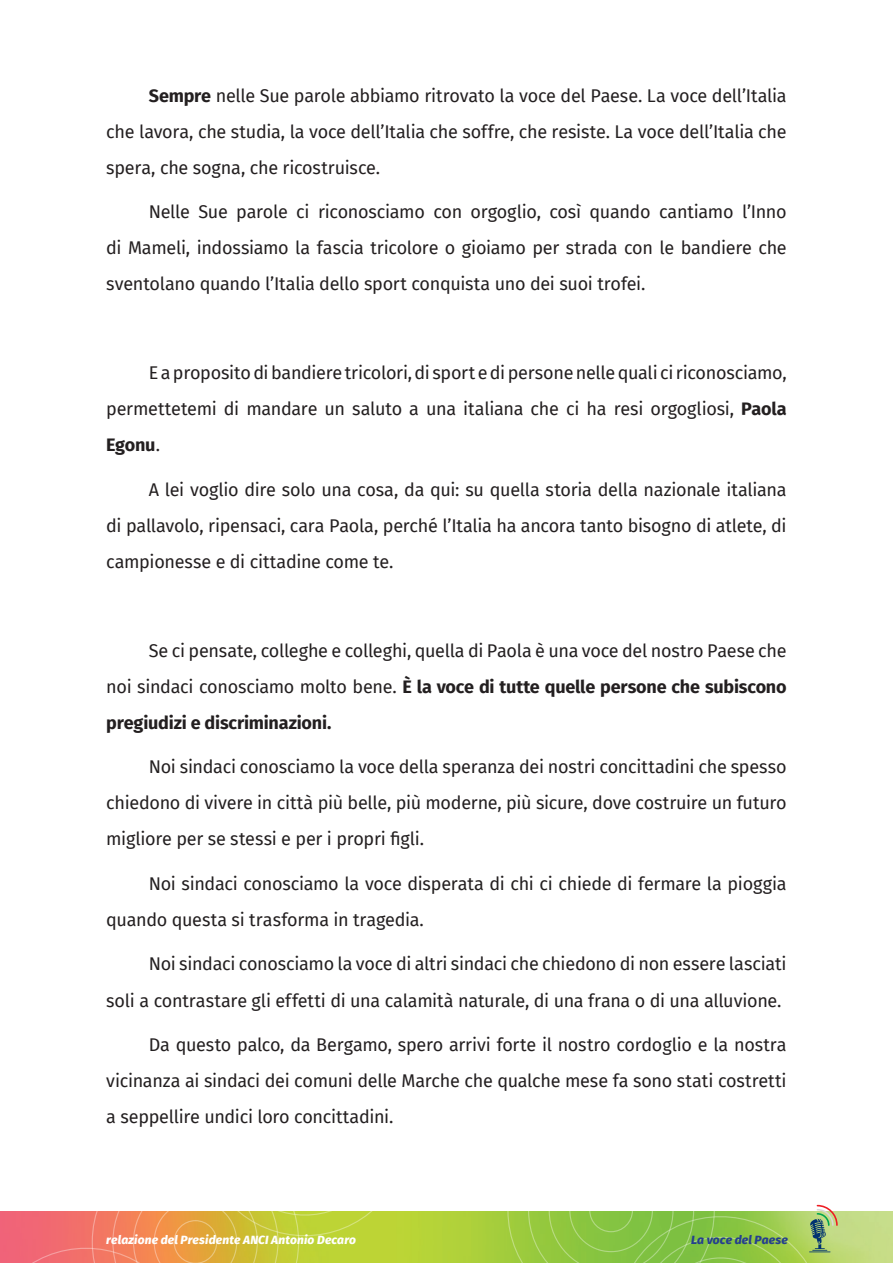
<style>
.page{position:relative;width:893px;height:1263px;background:#fff}
.page>*{position:absolute;margin:0;border:0;box-sizing:border-box;transform-origin:0 0}
.t1{font:18px/36px "Fira Sans";letter-spacing:-.015em;color:#231f20;text-align:justify}
.t2{font:italic 800 12px "Fira Sans";letter-spacing:.015em;color:#fff}
.t3{font:italic 800 12px "Fira Sans";letter-spacing:.01em;color:#253f8e}
.s1{font-weight:700}
</style>
<div class="page">
<img style="left:409px;top:1212px;width:484px;height:51px">
<svg style="left:0;top:1212px;width:409px;height:51px;background:#dba34c"></svg>
<svg style="left:507px;top:1204px;width:331px;height:59px;background:#9dcc5f"></svg>
<p class="t1" style="left:106px;top:77px;width:682px;text-indent:43px"><span class="s1">Sempre</span> nelle Sue parole abbiamo ritrovato la voce del Paese. La voce dell’Italia che lavora, che studia, la voce dell’Italia che soffre, che resiste. La voce dell’Italia che spera, che sogna, che ricostruisce.</p>
<p class="t1" style="left:106px;top:194px;width:682px;text-indent:43px">Nelle Sue parole ci riconosciamo con orgoglio, così quando cantiamo l’Inno di Mameli, indossiamo la fascia tricolore o gioiamo per strada con le bandiere che sventolano quando l’Italia dello sport conquista uno dei suoi trofei.</p>
<p class="t1" style="left:106px;top:355px;width:682px;text-indent:43px">E a proposito di bandiere tricolori, di sport e di persone nelle quali ci riconosciamo, permettetemi di mandare un saluto a una italiana che ci ha resi orgogliosi, <span class="s1">Paola Egonu</span>.</p>
<p class="t1" style="left:106px;top:471px;width:682px;text-indent:43px">A lei voglio dire solo una cosa, da qui: su quella storia della nazionale italiana di pallavolo, ripensaci, cara Paola, perché l’Italia ha ancora tanto bisogno di atlete, di campionesse e di cittadine come te.</p>
<p class="t1" style="left:106px;top:632px;width:682px;text-indent:43px">Se ci pensate, colleghe e colleghi, quella di Paola è una voce del nostro Paese che noi sindaci conosciamo molto bene. <span class="s1">È la voce di tutte quelle persone che subiscono pregiudizi e discriminazioni.</span></p>
<p class="t1" style="left:106px;top:749px;width:682px;text-indent:43px">Noi sindaci conosciamo la voce della speranza dei nostri concittadini che spesso chiedono di vivere in città più belle, più moderne, più sicure, dove costruire un futuro migliore per se stessi e per i propri figli.</p>
<p class="t1" style="left:106px;top:865px;width:682px;text-indent:43px">Noi sindaci conosciamo la voce disperata di chi ci chiede di fermare la pioggia quando questa si trasforma in tragedia.</p>
<p class="t1" style="left:106px;top:946px;width:682px;text-align:right">Noi sindaci conosciamo la voce di altri sindaci che chiedono di non essere lasciati<br>soli a contrastare gli effetti di una calamità naturale, di una frana o di una alluvione.</p>
<p class="t1" style="left:106px;top:1026px;width:682px;text-indent:43px">Da questo palco, da Bergamo, spero arrivi forte il nostro cordoglio e la nostra vicinanza ai sindaci dei comuni delle Marche che qualche mese fa sono stati costretti a seppellire undici loro concittadini.</p>
<p class="t2" style="left:106px;top:1229px;width:251px">relazione del Presidente ANCI Antonio Decaro</p>
<p class="t3" style="left:691px;top:1229px;width:98px">La voce del Paese</p>
</div>
